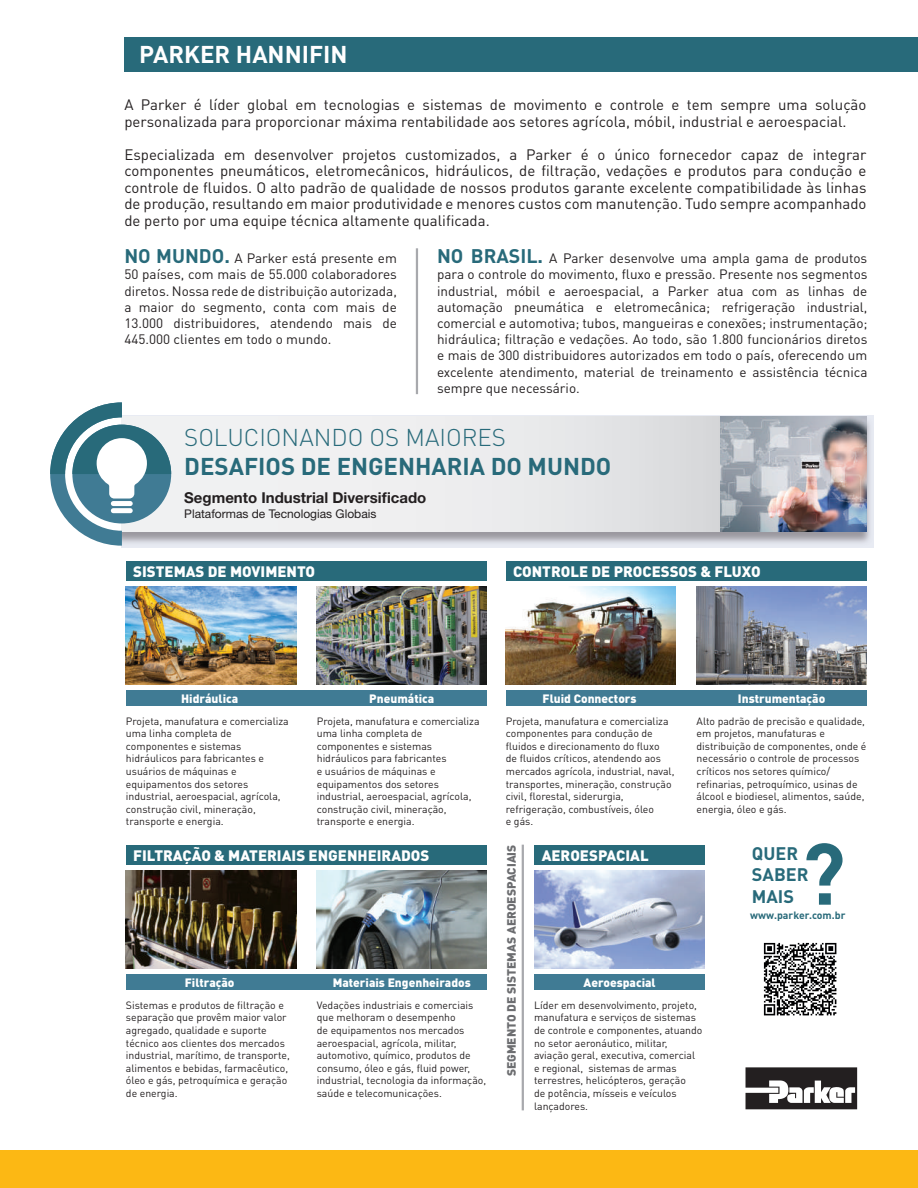
<style>
.page{position:relative;width:918px;height:1188px;background:#fff}
.page>*{position:absolute;margin:0;border:0;box-sizing:border-box;transform-origin:0 0}
.t1{font:700 85.8px "DINOT";color:#286a7a}
.t2{font:700 24px "DINOT";color:#286a7a}
.t3{font:300 24px "DINOT";color:#286a7a}
.t4{font:700 24px "DINOT";color:#fff}
.t5{font:700 18px/21.6px "DINOT";color:#286a7a}
.t6{font:15px/16.5px "DINOT";color:#231f20}
.t7{font:900 15px "DIN";color:#fff}
.t8{font:700 15px "Helvetica Neue LT Std";color:#231f20}
.t9{font:13.5px/16.2px "DINOT";color:#231f20;text-align:justify}
.t10{font:900 12px "DIN";color:#fff}
.t11{font:12px "Helvetica Neue LT Std";color:#231f20}
.t12{font:900 12px "DIN";color:#6c6d70}
.t13{font:10.5px/12.6px "DINOT";color:#231f20}
.t14{font:700 10.5px "DINOT";color:#286a7a}
.s1{font-weight:700;font-size:19.5px;color:#286a7a}
</style>
<div class="page">
<div style="left:0;top:1151px;width:918px;height:37px;background:#fcb814"></div>
<div style="left:124px;top:37px;width:794px;height:34px;background:#286a7a"></div>
<hr style="left:416px;top:248px;width:2px;height:146px;background:#a8a9ad">
<img style="left:122px;top:415px;width:751px;height:133px">
<svg style="left:171px;top:417px;width:550px;height:114px"></svg>
<svg style="left:50px;top:402px;width:121px;height:144px"></svg>
<img style="left:721px;top:417px;width:146px;height:114px">
<div style="left:126px;top:561px;width:361px;height:19px;background:#286a7a"></div>
<div style="left:126px;top:845px;width:361px;height:19px;background:#286a7a"></div>
<div style="left:506px;top:561px;width:361px;height:19px;background:#286a7a"></div>
<div style="left:126px;top:690px;width:361px;height:16px;background:#407b94"></div>
<div style="left:126px;top:974px;width:361px;height:16px;background:#407b94"></div>
<div style="left:506px;top:690px;width:361px;height:16px;background:#407b94"></div>
<img style="left:126px;top:586px;width:170px;height:99px">
<img style="left:126px;top:870px;width:170px;height:99px">
<img style="left:506px;top:586px;width:170px;height:99px">
<img style="left:317px;top:586px;width:170px;height:99px">
<img style="left:317px;top:870px;width:170px;height:99px">
<img style="left:697px;top:586px;width:170px;height:99px">
<hr style="left:522px;top:845px;width:2px;height:265px;background:#a8a9ad">
<div style="left:534px;top:845px;width:171px;height:19px;background:#286a7a"></div>
<div style="left:534px;top:974px;width:171px;height:16px;background:#407b94"></div>
<img style="left:534px;top:870px;width:171px;height:99px">
<img style="left:763px;top:942px;width:74px;height:74px">
<svg style="left:746px;top:1067px;width:111px;height:42px"></svg>
<h2 class="t4" style="left:139px;top:38px;width:210px">PARKER HANNIFIN</h2>
<h3 class="t6" style="left:124px;top:96px;width:744px">A Parker é líder global em tecnologias e sistemas de movimento e controle e tem sempre uma solução personalizada para proporcionar máxima rentabilidade aos setores agrícola, móbil, industrial e aeroespacial.</h3>
<p class="t6" style="left:124px;top:145px;width:744px;text-align:justify">Especializada em desenvolver projetos customizados, a Parker é o único fornecedor capaz de integrar componentes pneumáticos, eletromecânicos, hidráulicos, de filtração, vedações e produtos para condução e controle de fluidos. O alto padrão de qualidade de nossos produtos garante excelente compatibilidade às linhas de produção, resultando em maior produtividade e menores custos com manutenção. Tudo sempre acompanhado de perto por uma equipe técnica altamente qualificada.</p>
<p class="t9" style="left:124px;top:250px;width:274px"><span class="s1">NO MUNDO.</span> A Parker está presente em 50 países, com mais de 55.000 colaboradores diretos. Nossa rede de distribuição autorizada, a maior do segmento, conta com mais de 13.000 distribuidores, atendendo mais de 445.000 clientes em todo o mundo.</p>
<p class="t9" style="left:437px;top:250px;width:432px"><span class="s1">NO BRASIL.</span> A Parker desenvolve uma ampla gama de produtos para o controle do movimento, fluxo e pressão. Presente nos segmentos industrial, móbil e aeroespacial, a Parker atua com as linhas de automação pneumática e eletromecânica; refrigeração industrial, comercial e automotiva; tubos, mangueiras e conexões; instrumentação; hidráulica; filtração e vedações. Ao todo, são 1.800 funcionários diretos e mais de 300 distribuidores autorizados em todo o país, oferecendo um excelente atendimento, material de treinamento e assistência técnica sempre que necessário.</p>
<h2 class="t3" style="left:184px;top:421px;width:323px">SOLUCIONANDO OS MAIORES</h2>
<h2 class="t2" style="left:184px;top:450px;width:429px">DESAFIOS DE ENGENHARIA DO MUNDO</h2>
<h3 class="t8" style="left:184px;top:489px;width:244px">Segmento Industrial Diversificado</h3>
<p class="t11" style="left:184px;top:506px;width:194px">Plataformas de Tecnologias Globais</p>
<h3 class="t7" style="left:133px;top:561px;width:184px">SISTEMAS DE MOVIMENTO</h3>
<p class="t10" style="left:181px;top:691px;width:59px">Hidráulica</p>
<h3 class="t7" style="left:513px;top:561px;width:249px">CONTROLE DE PROCESSOS &amp; FLUXO</h3>
<p class="t10" style="left:369px;top:691px;width:67px">Pneumática</p>
<p class="t10" style="left:543px;top:691px;width:95px">Fluid Connectors</p>
<p class="t10" style="left:738px;top:691px;width:89px">Instrumentação</p>
<p class="t13" style="left:126px;top:714px;width:164px">Projeta, manufatura e comercializa uma linha completa de componentes e sistemas hidráulicos para fabricantes e usuários de máquinas e equipamentos dos setores industrial, aeroespacial, agrícola, construção civil, mineração, transporte e energia.</p>
<p class="t13" style="left:317px;top:714px;width:164px">Projeta, manufatura e comercializa uma linha completa de componentes e sistemas hidráulicos para fabricantes<br>e usuários de máquinas e equipamentos dos setores industrial, aeroespacial, agrícola, construção civil, mineração, transporte e energia.</p>
<h3 class="t7" style="left:133px;top:846px;width:298px">FILTRAÇÃO &amp; MATERIAIS ENGENHEIRADOS</h3>
<p class="t10" style="left:185px;top:975px;width:51px">Filtração</p>
<p class="t13" style="left:126px;top:998px;width:165px">Sistemas e produtos de filtração e separação que provêm maior valor agregado, qualidade e suporte técnico aos clientes dos mercados industrial, marítimo, de transporte, alimentos e bebidas, farmacêutico, óleo e gás, petroquímica e geração de energia.</p>
<p class="t10" style="left:333px;top:975px;width:140px">Materiais Engenheirados</p>
<p class="t13" style="left:317px;top:998px;width:171px">Vedações industriais e comerciais que melhoram o desempenho<br>de equipamentos nos mercados aeroespacial, agrícola, militar, automotivo, químico, produtos de consumo, óleo e gás, fluid power, industrial, tecnologia da informação, saúde e telecomunicações.</p>
<p class="t13" style="left:506px;top:714px;width:170px">Projeta, manufatura e comercializa componentes para condução de fluidos e direcionamento do fluxo<br>de fluidos críticos, atendendo aos mercados agrícola, industrial, naval, transportes, mineração, construção civil, florestal, siderurgia, refrigeração, combustíveis, óleo<br>e gás.</p>
<p class="t13" style="left:697px;top:714px;width:171px">Alto padrão de precisão e qualidade, em projetos, manufaturas e distribuição de componentes, onde é necessário o controle de processos críticos nos setores químico/ refinarias, petroquímico, usinas de álcool e biodiesel, alimentos, saúde, energia, óleo e gás.</p>
<p class="t12" style="left:503px;top:1076px;width:233px;rotate:-90deg">SEGMENTO DE SISTEMAS AEROESPACIAIS</p>
<h1 class="t1" style="left:801px;top:815px;width:46px">?</h1>
<h3 class="t5" style="left:752px;top:842px;width:58px">QUER<br>SABER<br>MAIS</h3>
<p class="t14" style="left:750px;top:908px;width:97px">www.parker.com.br</p>
<h3 class="t7" style="left:542px;top:846px;width:108px">AEROESPACIAL</h3>
<p class="t10" style="left:584px;top:975px;width:74px">Aeroespacial</p>
<p class="t13" style="left:534px;top:998px;width:170px">Líder em desenvolvimento, projeto, manufatura e serviços de sistemas de controle e componentes, atuando no setor aeronáutico, militar, aviação geral, executiva, comercial e regional, sistemas de armas terrestres, helicópteros, geração<br>de potência, mísseis e veículos lançadores.</p>
</div>
